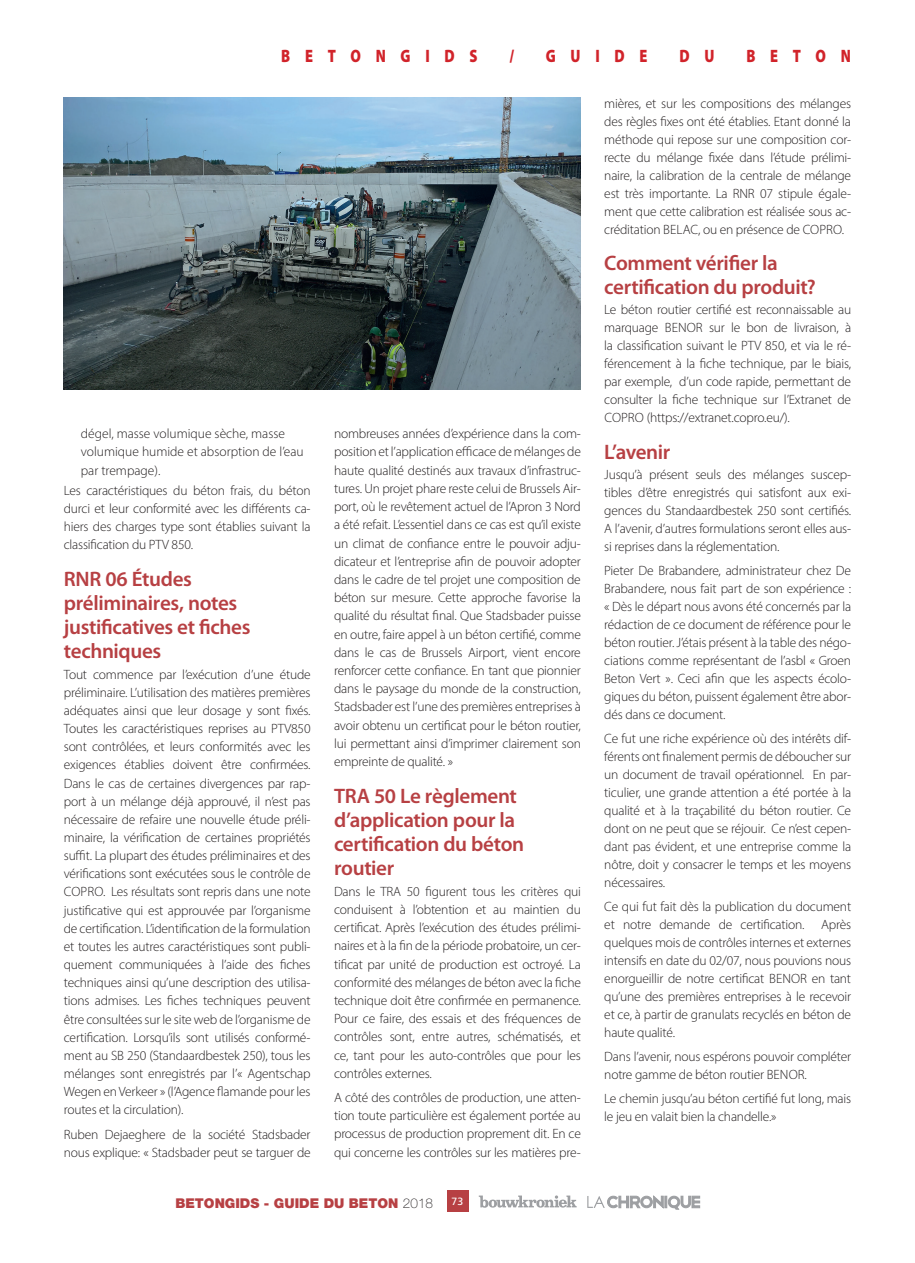
<style>
.page{position:relative;width:915px;height:1263px;background:#fff}
.page>*{position:absolute;margin:0;border:0;box-sizing:border-box;transform-origin:0 0}
.SUB1{font:600 21px/24.2px "Myriad Pro";letter-spacing:-.015em;color:#b74043}
.t1{font:900 18px "Myriad Pro";letter-spacing:1.02em;color:#d1232a;scale:.8 1}
.BODY_NL{font:300 13.5px/18.1px "Myriad Pro";letter-spacing:-.015em;color:#231f20;text-align:justify}
.t2{font:900 13.5px "Helvetica Neue LT Std";color:#b74043}
.t3{font:10.5px "Frutiger LT";color:#fff}
.s1{font-weight:100;color:#231f20}
</style>
<div class="page">
<svg style="left:478px;top:1195px;width:98px;height:13px"></svg>
<div style="left:446px;top:1191px;width:22px;height:21px;background:#b74043"></div>
<svg style="left:587px;top:1195px;width:113px;height:14px"></svg>
<img style="left:64px;top:98px;width:516px;height:291px">
<h2 class="t1" style="left:281px;top:44px;width:247px">BETONGIDS</h2>
<h2 class="t1" style="left:509px;top:44px;width:7px">/</h2>
<h2 class="t1" style="left:545px;top:44px;width:128px">GUIDE</h2>
<h2 class="t1" style="left:679px;top:44px;width:45px">D U</h2>
<h2 class="t1" style="left:746px;top:44px;width:132px">BETON</h2>
<p class="BODY_NL" style="left:81px;top:424px;width:224px;text-align:left">dégel, masse volumique sèche, masse volumique humide et absorption de l’eau par trempage).</p>
<p class="BODY_NL" style="left:64px;top:481px;width:248px">Les caractéristiques du béton frais, du béton durci et leur conformité avec les différents ca&shy;hiers des charges type sont établies suivant la classification du PTV 850.</p>
<p class="SUB1" style="left:64px;top:567px;width:188px">RNR 06 Études préliminaires, notes justificatives et fiches techniques</p>
<p class="BODY_NL" style="left:64px;top:665px;width:248px">Tout commence par l’exécution d’une étude préliminaire. L’utilisation des matières premières adéquates ainsi que leur dosage y sont fixés.<br>Toutes les caractéristiques reprises au PTV850 sont contrôlées, et leurs conformités avec les exigences établies doivent être confirmées.<br>Dans le cas de certaines divergences par rap&shy;port à un mélange déjà approuvé, il n’est pas nécessaire de refaire une nouvelle étude préli&shy;minaire, la vérification de certaines propriétés suffit. La plupart des études préliminaires et des vérifications sont exécutées sous le contrôle de COPRO. Les résultats sont repris dans une note justificative qui est approuvée par l’organisme de certification. L’identification de la formulation et toutes les autres caractéristiques sont publi&shy;quement communiquées à l’aide des fiches techniques ainsi qu’une description des utilisa&shy;tions admises. Les fiches techniques peuvent être consultées sur le site web de l’organisme de certification. Lorsqu’ils sont utilisés conformé&shy;ment au SB 250 (Standaardbestek 250), tous les mélanges sont enregistrés par l’« Agentschap Wegen en Verkeer » (l’Agence flamande pour les routes et la circulation).</p>
<p class="BODY_NL" style="left:64px;top:1125px;width:248px">Ruben Dejaeghere de la société Stadsbader nous explique: « Stadsbader peut se targuer de</p>
<p class="BODY_NL" style="left:334px;top:424px;width:248px">nombreuses années d’expérience dans la com&shy;position et l’application efficace de mélanges de haute qualité destinés aux travaux d’infrastruc&shy;tures. Un projet phare reste celui de Brussels Air&shy;port, où le revêtement actuel de l’Apron 3 Nord a été refait. L’essentiel dans ce cas est qu’il existe un climat de confiance entre le pouvoir adju&shy;dicateur et l’entreprise afin de pouvoir adopter dans le cadre de tel projet une composition de béton sur mesure. Cette approche favorise la qualité du résultat final. Que Stadsbader puisse en outre, faire appel à un béton certifié, comme dans le cas de Brussels Airport, vient encore renforcer cette confiance. En tant que pionnier dans le paysage du monde de la construction, Stadsbader est l’une des premières entreprises à avoir obtenu un certificat pour le béton routier, lui permettant ainsi d’imprimer clairement son empreinte de qualité. »</p>
<p class="SUB1" style="left:334px;top:784px;width:191px">TRA 50 Le règlement d’application pour la certification du béton routier</p>
<p class="BODY_NL" style="left:334px;top:882px;width:248px">Dans le TRA 50 figurent tous les critères qui conduisent à l’obtention et au maintien du certificat. Après l’exécution des études prélimi&shy;naires et à la fin de la période probatoire, un cer&shy;tificat par unité de production est octroyé. La conformité des mélanges de béton avec la fiche technique doit être confirmée en permanence.<br>Pour ce faire, des essais et des fréquences de contrôles sont, entre autres, schématisés, et ce, tant pour les auto-contrôles que pour les contrôles externes.</p>
<p class="BODY_NL" style="left:334px;top:1088px;width:248px">A côté des contrôles de production, une atten&shy;tion toute particulière est également portée au processus de production proprement dit. En ce qui concerne les contrôles sur les matières pre-</p>
<p class="t2" style="left:175px;top:1195px;width:259px">BETONGIDS - GUIDE DU BETON <span class="s1">2018</span></p>
<p class="t3" style="left:451px;top:1195px;width:13px">73</p>
<p class="BODY_NL" style="left:604px;top:94px;width:248px">mières, et sur les compositions des mélanges des règles fixes ont été établies. Etant donné la méthode qui repose sur une composition cor&shy;recte du mélange fixée dans l’étude prélimi&shy;naire, la calibration de la centrale de mélange est très importante. La RNR 07 stipule égale&shy;ment que cette calibration est réalisée sous ac&shy;créditation BELAC, ou en présence de COPRO.</p>
<p class="SUB1" style="left:604px;top:252px;width:213px">Comment vérifier la certification du produit?</p>
<p class="BODY_NL" style="left:604px;top:301px;width:248px">Le béton routier certifié est reconnaissable au marquage BENOR sur le bon de livraison, à la classification suivant le PTV 850, et via le ré&shy;férencement à la fiche technique, par le biais, par exemple, d’un code rapide, permettant de consulter la fiche technique sur l’Extranet de COPRO (https://extranet.copro.eu/).</p>
<p class="SUB1" style="left:604px;top:440px;width:68px">L’avenir</p>
<p class="BODY_NL" style="left:604px;top:465px;width:248px">Jusqu’à présent seuls des mélanges suscep&shy;tibles d’être enregistrés qui satisfont aux exi&shy;gences du Standaardbestek 250 sont certifiés.<br>A l’avenir, d’autres formulations seront elles aus&shy;si reprises dans la réglementation.</p>
<p class="BODY_NL" style="left:604px;top:561px;width:248px">Pieter De Brabandere, administrateur chez De Brabandere, nous fait part de son expérience : « Dès le départ nous avons été concernés par la rédaction de ce document de référence pour le béton routier. J’étais présent à la table des négo&shy;ciations comme représentant de l’asbl « Groen Beton Vert ». Ceci afin que les aspects écolo&shy;giques du béton, puissent également être abor&shy;dés dans ce document.</p>
<p class="BODY_NL" style="left:604px;top:729px;width:248px">Ce fut une riche expérience où des intérêts dif&shy;férents ont finalement permis de déboucher sur un document de travail opérationnel. En par&shy;ticulier, une grande attention a été portée à la qualité et à la traçabilité du béton routier. Ce dont on ne peut que se réjouir. Ce n’est cepen&shy;dant pas évident, et une entreprise comme la nôtre, doit y consacrer le temps et les moyens nécessaires.</p>
<p class="BODY_NL" style="left:604px;top:897px;width:248px">Ce qui fut fait dès la publication du document et notre demande de certification. Après quelques mois de contrôles internes et externes intensifs en date du 02/07, nous pouvions nous enorgueillir de notre certificat BENOR en tant qu’une des premières entreprises à le recevoir et ce, à partir de granulats recyclés en béton de haute qualité.</p>
<p class="BODY_NL" style="left:604px;top:1047px;width:248px">Dans l’avenir, nous espérons pouvoir compléter notre gamme de béton routier BENOR.</p>
<p class="BODY_NL" style="left:604px;top:1089px;width:248px">Le chemin jusqu’au béton certifié fut long, mais le jeu en valait bien la chandelle.»</p>
</div>
